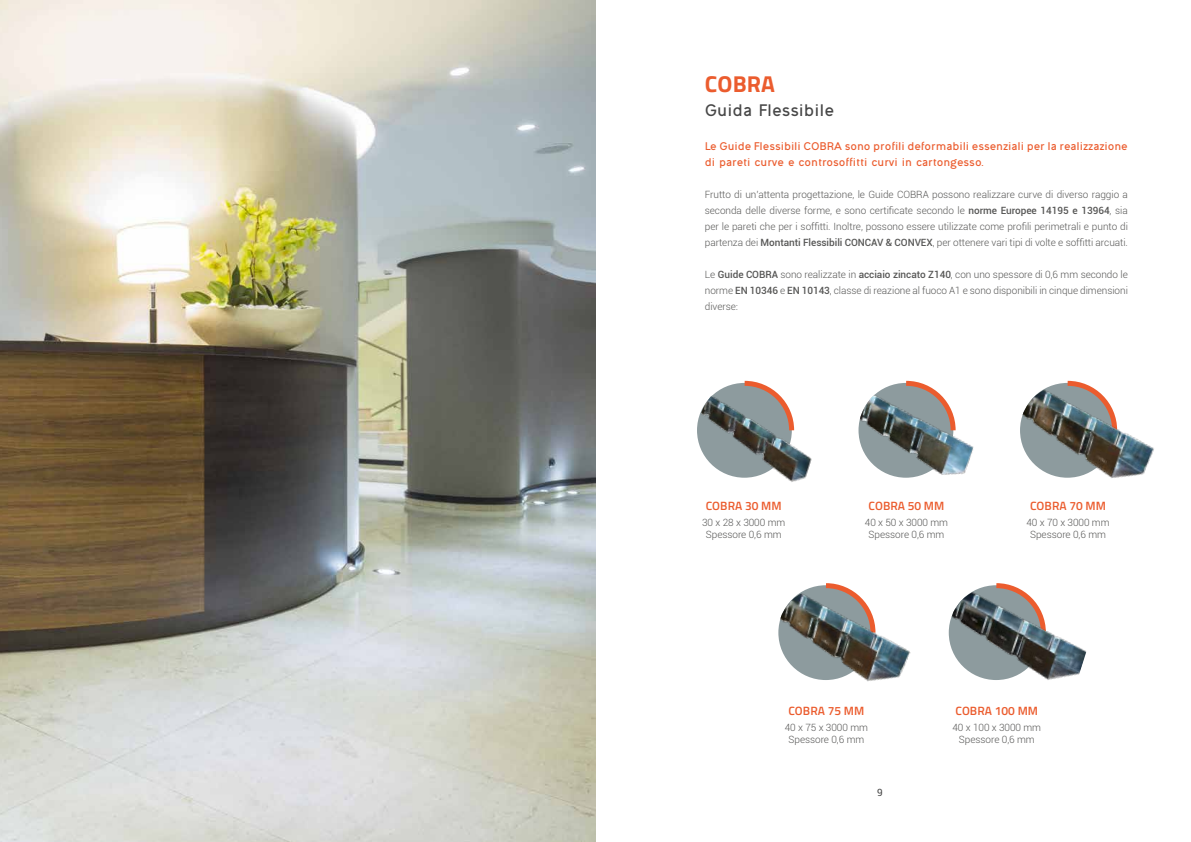
<style>
.page{position:relative;width:1191px;height:842px;background:#fff}
.page>*{position:absolute;margin:0;border:0;box-sizing:border-box;transform-origin:0 0}
.t1{font:700 23px "Titillium Web";letter-spacing:.005em;color:#eb5c2e}
.t2{font:700 15px "Ogonek";color:#474747}
.t3{font:600 12px "Titillium Web";letter-spacing:.005em;color:#eb5c2e}
.t4{font:300 10px/16px "Roboto";letter-spacing:-.005em;color:#575756;text-align:center}
.t5{font:700 10px/16px "Ogonek";letter-spacing:-.005em;color:#eb5c2e}
.t6{font:10px "Roboto";color:#474747}
.s1{font-weight:500}
</style>
<div class="page">
<svg style="left:744px;top:380px;width:15px;height:3px"></svg>
<img style="left:778px;top:585px;width:95px;height:95px;border-radius:47px">
<svg style="left:821px;top:583px;width:57px;height:55px"></svg>
<img style="left:1020px;top:383px;width:94px;height:95px;border-radius:47px">
<svg style="left:1062px;top:380px;width:57px;height:55px"></svg>
<img style="left:858px;top:383px;width:95px;height:95px;border-radius:47px">
<svg style="left:901px;top:380px;width:55px;height:55px"></svg>
<svg style="left:991px;top:583px;width:31px;height:7px"></svg>
<img style="left:0;top:0;width:595px;height:842px">
<img style="left:697px;top:383px;width:115px;height:99px">
<img style="left:858px;top:393px;width:19px;height:75px">
<img style="left:1020px;top:388px;width:26px;height:85px">
<img style="left:778px;top:591px;width:28px;height:85px">
<img style="left:948px;top:590px;width:139px;height:90px">
<h1 class="t1" style="left:705px;top:66px;width:72px">COBRA</h1>
<h2 class="t2" style="left:705px;top:99px;width:131px">Guida Flessibile</h2>
<p class="t5" style="left:705px;top:138px;width:424px">Le Guide Flessibili COBRA sono profili deformabili essenziali per la realizzazione di pareti curve e controsoffitti curvi in cartongesso.</p>
<p class="t4" style="left:705px;top:186px;width:425px;text-align:justify">Frutto di un’attenta progettazione, le Guide COBRA possono realizzare curve di diverso raggio a seconda delle diverse forme, e sono certificate secondo le <span class="s1">norme Europee 14195 e 13964</span>, sia per le pareti che per i soffitti. Inoltre, possono essere utilizzate come profili perimetrali e punto di partenza dei <span class="s1">Montanti Flessibili CONCAV &amp; CONVEX</span>, per ottenere vari tipi di volte e soffitti arcuati.</p>
<p class="t4" style="left:705px;top:266px;width:424px;text-align:justify">Le <span class="s1">Guide COBRA</span> sono realizzate in <span class="s1">acciaio zincato Z140</span>, con uno spessore di 0,6 mm secondo le norme <span class="s1">EN 10346</span> e <span class="s1">EN 10143</span>, classe di reazione al fuoco A1 e sono disponibili in cinque dimensioni diverse:</p>
<p class="t3" style="left:705px;top:497px;width:78px">COBRA 30 MM</p>
<p class="t4" style="left:702px;top:516px;width:85px;line-height:12px">30 x 28 x 3000 mm<br>Spessore 0,6 mm</p>
<p class="t3" style="left:868px;top:497px;width:78px">COBRA 50 MM</p>
<p class="t4" style="left:865px;top:516px;width:85px;line-height:12px">40 x 50 x 3000 mm<br>Spessore 0,6 mm</p>
<p class="t3" style="left:1030px;top:497px;width:78px">COBRA 70 MM</p>
<p class="t4" style="left:1026px;top:516px;width:85px;line-height:12px">40 x 70 x 3000 mm<br>Spessore 0,6 mm</p>
<p class="t3" style="left:788px;top:701px;width:78px">COBRA 75 MM</p>
<p class="t4" style="left:785px;top:721px;width:85px;line-height:12px">40 x 75 x 3000 mm<br>Spessore 0,6 mm</p>
<p class="t6" style="left:877px;top:786px;width:7px">9</p>
<p class="t3" style="left:955px;top:701px;width:84px">COBRA 100 MM</p>
<p class="t4" style="left:952px;top:721px;width:90px;line-height:12px">40 x 100 x 3000 mm<br>Spessore 0,6 mm</p>
</div>
